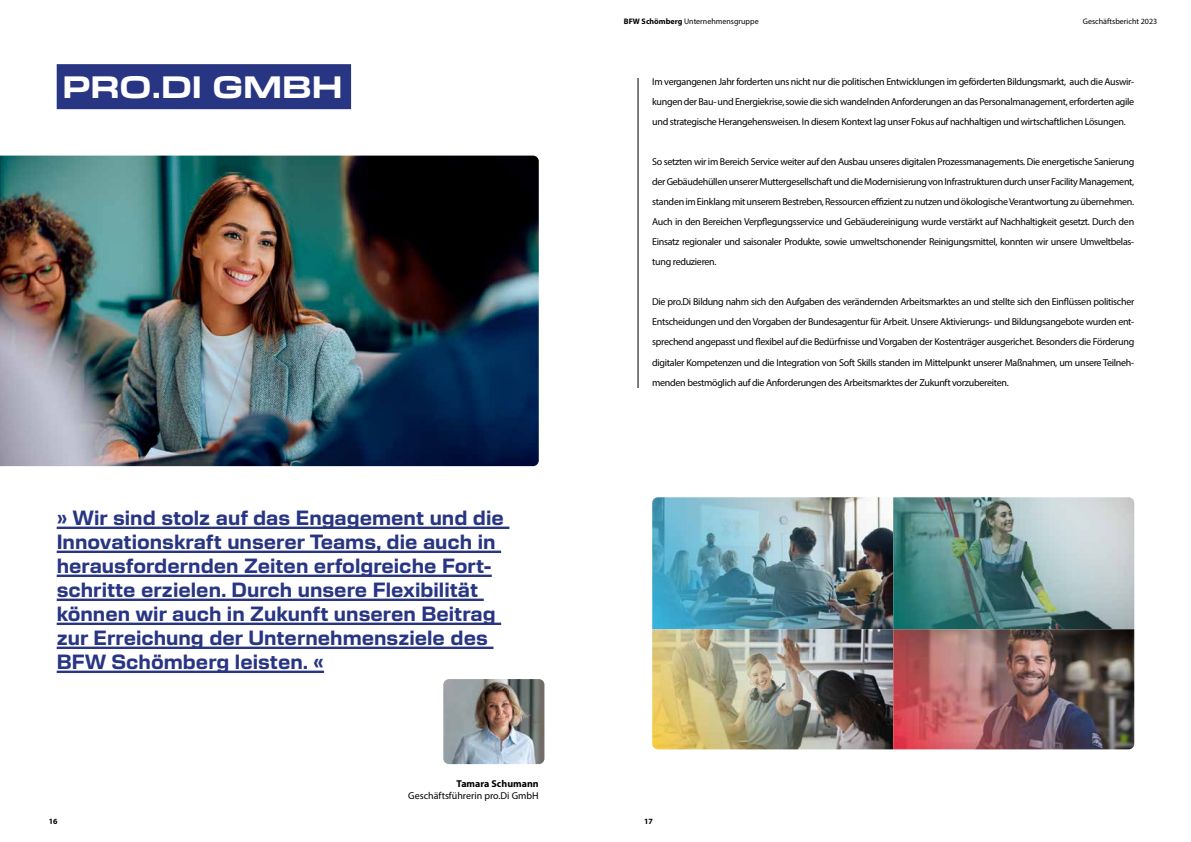
<style>
.page{position:relative;width:1191px;height:842px;background:#fff}
.page>*{position:absolute;margin:0;border:0;box-sizing:border-box;transform-origin:0 0}
.t1{font:700 expanded 30px "New Science";color:#fff}
.t2{font:700 20px/24px "New Science";color:#283583}
.t3{font:10px/20px "Myriad Pro";letter-spacing:-.03em;color:#000;text-align:justify}
.t4{font:10px "Myriad Pro";color:#000}
.t5{font:700 10px "Myriad Pro";color:#000}
.t6{font:8px "Myriad Pro";color:#000}
.t7{font:700 8px "Myriad Pro";color:#000}
.s1{font-weight:700}
</style>
<div class="page">
<div style="left:57px;top:64px;width:294px;height:45px;background:#283583"></div>
<img style="left:652px;top:497px;width:482px;height:252px">
<hr style="left:638px;top:78px;width:1px;height:310px;background:#000">
<img style="left:0;top:156px;width:539px;height:310px">
<hr style="left:57px;top:527px;width:452px;height:2px;background:#283583">
<hr style="left:57px;top:551px;width:444px;height:2px;background:#283583">
<hr style="left:57px;top:575px;width:435px;height:2px;background:#283583">
<hr style="left:57px;top:599px;width:427px;height:2px;background:#283583">
<hr style="left:57px;top:623px;width:444px;height:2px;background:#283583">
<hr style="left:57px;top:647px;width:436px;height:2px;background:#283583">
<hr style="left:57px;top:671px;width:267px;height:2px;background:#283583">
<img style="left:443px;top:679px;width:101px;height:85px">
<p class="t6" style="left:624px;top:17px;width:136px"><span class="s1">BFW Schömberg</span> Unternehmensgruppe</p>
<p class="t6" style="left:1082px;top:17px;width:76px">Geschäftsbericht 2023</p>
<h1 class="t1" style="left:62px;top:65px;width:282px">PRO.DI GMBH</h1>
<p class="t3" style="left:652px;top:72px;width:483px">Im vergangenen Jahr forderten uns nicht nur die politischen Entwicklungen im geförderten Bildungsmarkt, auch die Auswir&shy;kungen der Bau- und Energiekrise, sowie die sich wandelnden Anforderungen an das Personalmanagement, erforderten agile und strategische Herangehensweisen. In diesem Kontext lag unser Fokus auf nachhaltigen und wirtschaftlichen Lösungen.</p>
<p class="t3" style="left:652px;top:152px;width:483px">So setzten wir im Bereich Service weiter auf den Ausbau unseres digitalen Prozessmanagements. Die energetische Sanierung der Gebäudehüllen unserer Muttergesellschaft und die Modernisierung von Infrastrukturen durch unser Facility Management, standen im Einklang mit unserem Bestreben, Ressourcen effizient zu nutzen und ökologische Verantwortung zu übernehmen.<br>Auch in den Bereichen Verpflegungsservice und Gebäudereinigung wurde verstärkt auf Nachhaltigkeit gesetzt. Durch den Einsatz regionaler und saisonaler Produkte, sowie umweltschonender Reinigungsmittel, konnten wir unsere Umweltbelas&shy;tung reduzieren.</p>
<p class="t3" style="left:652px;top:292px;width:483px">Die pro.Di Bildung nahm sich den Aufgaben des verändernden Arbeitsmarktes an und stellte sich den Einflüssen politischer Entscheidungen und den Vorgaben der Bundesagentur für Arbeit. Unsere Aktivierungs- und Bildungsangebote wurden ent&shy;sprechend angepasst und flexibel auf die Bedürfnisse und Vorgaben der Kostenträger ausgerichet. Besonders die Förderung digitaler Kompetenzen und die Integration von Soft Skills standen im Mittelpunkt unserer Maßnahmen, um unsere Teilneh&shy;menden bestmöglich auf die Anforderungen des Arbeitsmarktes der Zukunft vorzubereiten.</p>
<p class="t2" style="left:57px;top:504px;width:449px">» Wir sind stolz auf das Engagement und die Innovationskraft unserer Teams, die auch in herausfordernden Zeiten erfolgreiche Fort&shy;schritte erzielen. Durch unsere Flexibilität können wir auch in Zukunft unseren Beitrag zur Erreichung der Unternehmensziele des BFW Schömberg leisten. «</p>
<p class="t5" style="left:456px;top:777px;width:84px">Tamara Schumann</p>
<p class="t4" style="left:408px;top:790px;width:132px">Geschäftsführerin pro.Di GmbH</p>
<p class="t7" style="left:49px;top:816px;width:10px">16</p>
<p class="t7" style="left:644px;top:816px;width:10px">17</p>
</div>
